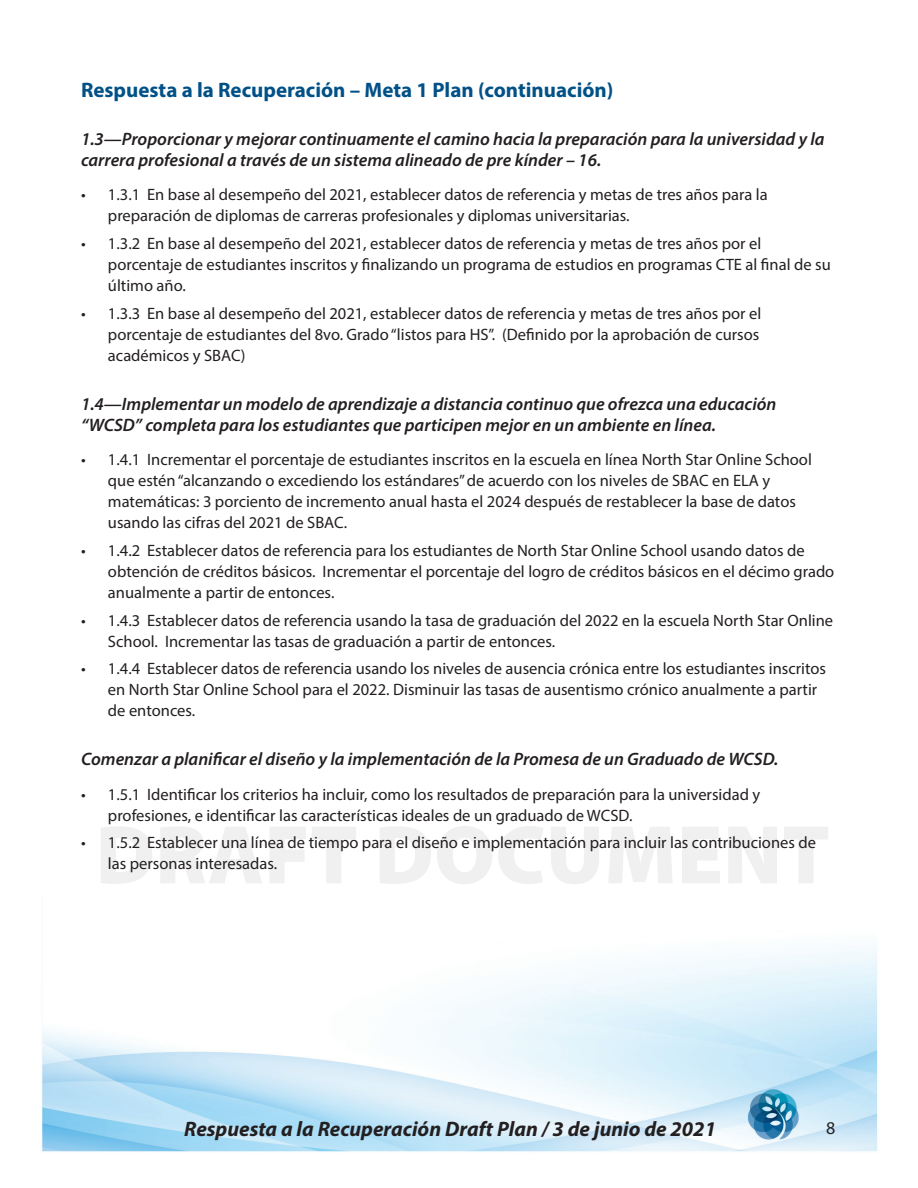
<style>
.page{position:relative;width:918px;height:1188px;background:#fff}
.page>*{position:absolute;margin:0;border:0;box-sizing:border-box;transform-origin:0 0}
.t1{font:900 83.85px "Myriad Pro";color:#231f20}
.t2{font:italic 700 21px "Myriad Pro";color:#231f20}
.t3{font:700 21px "Myriad Pro";color:#005187}
.t4{font:italic 600 18px/21px "Myriad Pro";color:#231f20}
.t5{font:18px "Myriad Pro";color:#231f20}
.t6{font:16.5px/21px "Myriad Pro";color:#231f20}
</style>
<div class="page">
<img style="left:42px;top:948px;width:836px;height:204px">
<p class="t3" style="left:81px;top:76px;width:534px">Respuesta a la Recuperación – Meta 1 Plan (continuación)</p>
<p class="t4" style="left:81px;top:128px;width:745px">1.3—Proporcionar y mejorar continuamente el camino hacia la preparación para la universidad y la carrera profesional a través de un sistema alineado de pre kínder – 16.</p>
<p class="t6" style="left:108px;top:184px;width:661px;text-indent:-27px">• 1.3.1 En base al desempeño del 2021, establecer datos de referencia y metas de tres años para la preparación de diplomas de carreras profesionales y diplomas universitarias.</p>
<p class="t6" style="left:108px;top:233px;width:724px;text-indent:-27px">• 1.3.2 En base al desempeño del 2021, establecer datos de referencia y metas de tres años por el porcentaje de estudiantes inscritos y finalizando un programa de estudios en programas CTE al final de su último año.</p>
<p class="t6" style="left:108px;top:302px;width:655px;text-align:justify;text-indent:-27px">• 1.3.3 En base al desempeño del 2021, establecer datos de referencia y metas de tres años por el porcentaje de estudiantes del 8vo. Grado “listos para HS”. (Definido por la aprobación de cursos académicos y SBAC)</p>
<p class="t4" style="left:81px;top:393px;width:697px">1.4—Implementar un modelo de aprendizaje a distancia continuo que ofrezca una educación “WCSD” completa para los estudiantes que participen mejor en un ambiente en línea.</p>
<p class="t6" style="left:108px;top:449px;width:705px;text-indent:-27px">• 1.4.1 Incrementar el porcentaje de estudiantes inscritos en la escuela en línea North Star Online School que estén “alcanzando o excediendo los estándares” de acuerdo con los niveles de SBAC en ELA y matemáticas: 3 porciento de incremento anual hasta el 2024 después de restablecer la base de datos usando las cifras del 2021 de SBAC.</p>
<p class="t6" style="left:108px;top:539px;width:728px;text-indent:-27px">• 1.4.2 Establecer datos de referencia para los estudiantes de North Star Online School usando datos de obtención de créditos básicos. Incrementar el porcentaje del logro de créditos básicos en el décimo grado anualmente a partir de entonces.</p>
<p class="t6" style="left:108px;top:609px;width:727px;text-indent:-27px">• 1.4.3 Establecer datos de referencia usando la tasa de graduación del 2022 en la escuela North Star Online<br>School. Incrementar las tasas de graduación a partir de entonces.</p>
<p class="t6" style="left:108px;top:658px;width:720px;text-indent:-27px">• 1.4.4 Establecer datos de referencia usando los niveles de ausencia crónica entre los estudiantes inscritos en North Star Online School para el 2022. Disminuir las tasas de ausentismo crónico anualmente a partir de entonces.</p>
<p class="t4" style="left:81px;top:748px;width:699px">Comenzar a planificar el diseño y la implementación de la Promesa de un Graduado de WCSD.</p>
<p class="t6" style="left:108px;top:783px;width:654px;text-indent:-27px">• 1.5.1 Identificar los criterios ha incluir, como los resultados de preparación para la universidad y profesiones, e identificar las características ideales de un graduado de WCSD.</p>
<p class="t6" style="left:108px;top:832px;width:710px;text-indent:-27px">• 1.5.2 Establecer una línea de tiempo para el diseño e implementación para incluir las contribuciones de las personas interesadas.</p>
<h1 class="t1" style="left:96px;top:807px;width:736px">DRAFT DOCUMENT</h1>
<p class="t2" style="left:184px;top:1115px;width:533px">Respuesta a la Recuperación Draft Plan / 3 de junio de 2021</p>
<p class="t5" style="left:826px;top:1117px;width:11px">8</p>
</div>
